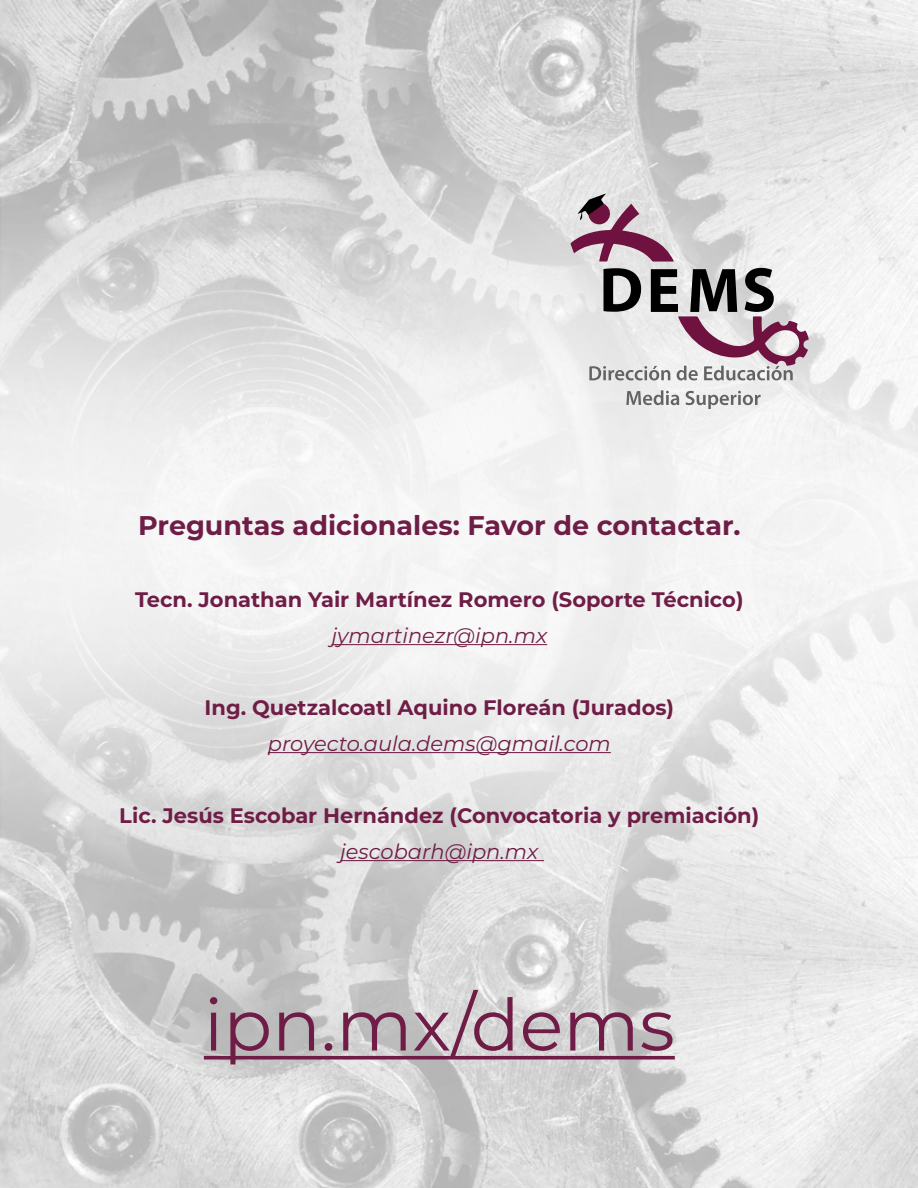
<style>
.page{position:relative;width:918px;height:1188px;background:#fff}
.page>*{position:absolute;margin:0;border:0;box-sizing:border-box;transform-origin:0 0}
.t1{font:72px "Montserrat";color:#6f1d46}
.t2{font:700 27px "Montserrat";color:#6f1d46}
.t3{font:700 21px "Montserrat";color:#6f1d46}
.t4{font:italic 21px "Montserrat";color:#6f1d46}
.t5{font:italic 21px "Montserrat";color:#722047}
</style>
<div class="page">
<img style="left:0;top:0;width:918px;height:1188px">
<hr style="left:331px;top:644px;width:216px;height:1px;background:#722047">
<hr style="left:268px;top:752px;width:343px;height:1px;background:#6f1d46">
<hr style="left:340px;top:860px;width:204px;height:1px;background:#6f1d46">
<svg style="left:204px;top:1056px;width:471px;height:4px;background:#7a3256"></svg>
<svg style="left:626px;top:390px;width:53px;height:15px"></svg>
<svg style="left:686px;top:391px;width:75px;height:18px"></svg>
<svg style="left:570px;top:194px;width:104px;height:68px;background:#b497a5"></svg>
<svg style="left:589px;top:268px;width:220px;height:112px"></svg>
<p class="t2" style="left:138px;top:505px;width:604px">Preguntas adicionales: Favor de contactar.</p>
<p class="t3" style="left:135px;top:584px;width:610px">Tecn. Jonathan Yair Martínez Romero (Soporte Técnico)</p>
<p class="t5" style="left:331px;top:621px;width:217px">jymartinezr@ipn.mx</p>
<p class="t3" style="left:205px;top:692px;width:471px">Ing. Quetzalcoatl Aquino Floreán (Jurados)</p>
<p class="t4" style="left:268px;top:729px;width:345px">proyecto.aula.dems@gmail.com</p>
<p class="t3" style="left:119px;top:800px;width:641px">Lic. Jesús Escobar Hernández (Convocatoria y premiación)</p>
<p class="t4" style="left:340px;top:837px;width:200px">jescobarh@ipn.mx</p>
<h1 class="t1" style="left:204px;top:975px;width:472px">ipn.mx/dems</h1>
</div>
